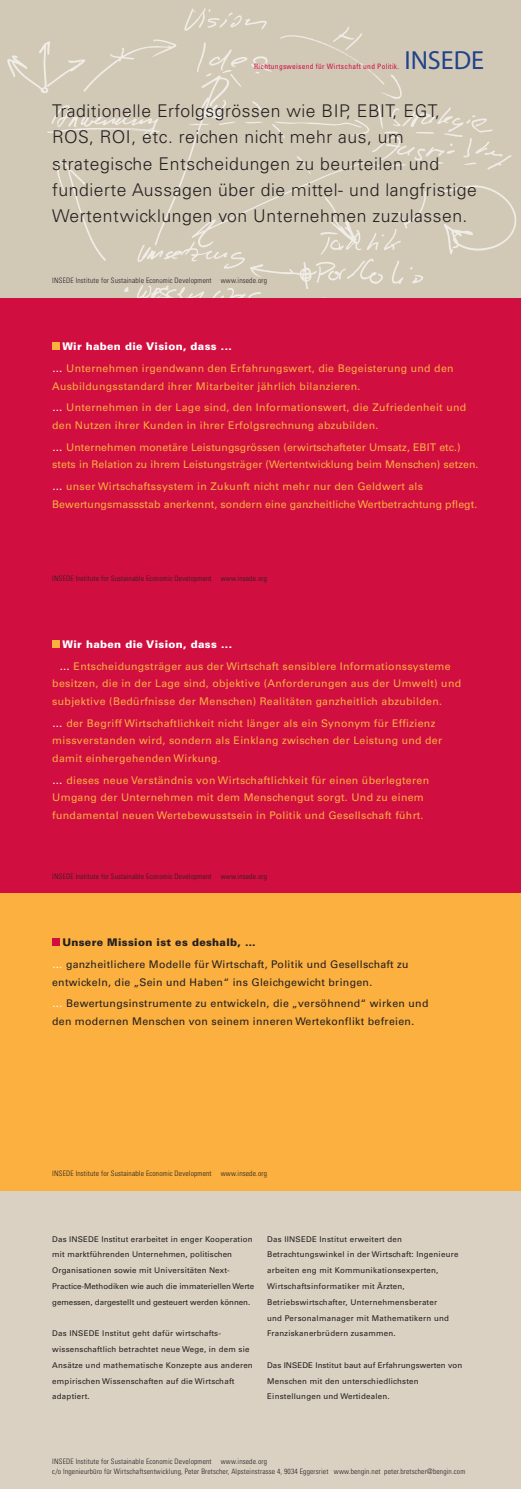
<style>
.page{position:relative;width:521px;height:1489px;background:#fff}
.page>*{position:absolute;margin:0;border:0;box-sizing:border-box;transform-origin:0 0}
.t1{font:26.25px "Myriad Pro";color:#20438c}
.t2{font:300 17.5px/26.3px "Univers LT Std";letter-spacing:.03em;color:#231f20}
.t3{font:10.5px/17.5px "Univers LT Std";letter-spacing:.03em;color:#fbb03f}
.t4{font:10.5px/21.9px "Univers LT Std";letter-spacing:.01em;color:#fbb03f}
.t5{font:10.5px/21.9px "Univers LT Std";letter-spacing:.03em;color:#231f20}
.t6{font:7.88px/15.8px "Univers LT Std";letter-spacing:.03em;color:#231f20}
.t7{font:300 condensed 7.44px/10.5px "Univers LT Std";letter-spacing:.02em;color:#231f20}
.t8{font:condensed 7.44px "Univers LT Std";letter-spacing:.04em;color:#d10e40}
.s1{font-weight:900;color:#fff}
.s2{color:#fff}
.s3{font-weight:900}
</style>
<div class="page">
<div style="left:0;top:0;width:521px;height:298px;background:#d2c8b6"></div>
<div style="left:0;top:298px;width:521px;height:297px;background:#d10e40"></div>
<div style="left:52px;top:343px;width:7px;height:7px;background:#fbb03f"></div>
<div style="left:0;top:595px;width:521px;height:298px;background:#d10e40"></div>
<div style="left:52px;top:640px;width:8px;height:8px;background:#fbb03f"></div>
<div style="left:0;top:893px;width:521px;height:298px;background:#fbb03f"></div>
<div style="left:52px;top:938px;width:7px;height:8px;background:#d10e40"></div>
<div style="left:0;top:1191px;width:521px;height:297px;background:#dad1c2"></div>
<h1 class="t1" style="left:404px;top:43px;width:81px">INSEDE</h1>
<p class="t8" style="left:254px;top:61px;width:146px">Richtungsweisend für Wirtschaft und Politik.</p>
<p class="t2" style="left:52px;top:98px;width:426px">Traditionelle Erfolgsgrössen wie BIP, EBIT, EGT, ROS, ROI, etc. reichen nicht mehr aus, um strategische Entscheidungen zu beurteilen und fundierte Aussagen über die mittel- und langfristige Wertent-wicklungen von Unternehmen zuzulassen.</p>
<p class="t7" style="left:52px;top:275px;width:216px">INSEDE Institute for Sustainable Economic Development www.insede.org</p>
<p class="t3" style="left:52px;top:335px;width:403px;line-height:21.9px;text-indent:10px"><span class="s1">Wir haben die Vision, dass ...<br></span><span class="s2">…</span> Unternehmen irgendwann den Erfahrungswert, die Begeisterung und den</p>
<p class="t3" style="left:52px;top:375px;width:416px;line-height:21.9px">Ausbildungsstandard ihrer Mitarbeiter jährlich bilanzieren.<br><span class="s2">…</span> Unternehmen in der Lage sind, den Informationswert, die Zufriedenheit und</p>
<p class="t4" style="left:52px;top:414px;width:410px">den Nutzen ihrer Kunden in ihrer Erfolgsrechnung abzubilden.<br><span class="s2">…</span> Unternehmen monetäre Leistungsgrössen (erwirtschafteter Umsatz, EBIT etc.)</p>
<p class="t4" style="left:52px;top:454px;width:428px">stets in Relation zu ihrem Leistungsträger (Wertentwicklung beim Menschen) setzen. <span class="s2">…</span> unser Wirtschaftssystem in Zukunft nicht mehr nur den Geldwert als</p>
<p class="t4" style="left:52px;top:493px;width:427px">Bewertungs-massstab anerkennt, sondern eine ganzheitliche Wertbetrachtung pflegt.</p>
<p class="t7" style="left:52px;top:573px;width:216px">INSEDE Institute for Sustainable Economic Development www.insede.org</p>
<p class="t3" style="left:60px;top:633px;width:393px;line-height:21.9px"><span class="s1">Wir haben die Vision, dass ...<br></span><span class="s2">…</span> Entscheidungsträger aus der Wirtschaft sensiblere Informationssysteme</p>
<p class="t3" style="left:52px;top:675px;width:410px">besitzen, die in der Lage sind, objektive (Anforderungen aus der Umwelt) und subjektive (Bedürfnisse der Menschen) Realitäten ganzheitlich abzubilden.</p>
<p class="t3" style="left:52px;top:714px;width:391px"><span class="s2">…</span> der Begriff Wirtschaftlichkeit nicht länger als ein Synonym für Effizienz missverstanden wird, sondern als Einklang zwischen der Leistung und der damit einhergehenden Wirkung.</p>
<p class="t3" style="left:52px;top:771px;width:378px"><span class="s2">…</span> dieses neue Verständnis von Wirt-schaftlichkeit für einen überlegteren<br>Umgang der Unternehmen mit dem Menschengut sorgt. Und zu einem fundamental neuen Wertebewusstsein in Politik und Gesellschaft führt.</p>
<p class="t7" style="left:52px;top:870px;width:216px">INSEDE Institute for Sustainable Economic Development www.insede.org</p>
<p class="t5" style="left:52px;top:931px;width:358px;text-indent:10px"><span class="s3">Unsere Mission ist es deshalb, …<br></span><span class="s2">…</span> ganzheitlichere Modelle für Wirtschaft, Politik und Gesellschaft zu</p>
<p class="t5" style="left:52px;top:970px;width:378px">entwickeln, die „Sein und Haben“ ins Gleichgewicht bringen.<br><span class="s2">…</span> Bewertungsinstrumente zu entwickeln, die „versöhnend“ wirken und</p>
<p class="t5" style="left:52px;top:1010px;width:364px">den modernen Menschen von seinem inneren Wertekonflikt befreien.</p>
<p class="t7" style="left:52px;top:1168px;width:216px">INSEDE Institute for Sustainable Economic Development www.insede.org</p>
<p class="t6" style="left:52px;top:1230px;width:203px">Das INSEDE Institut erarbeitet in enger Kooperation mit marktführenden Unter-nehmen, politischen Organisationen sowie mit Universitäten Next-Practice-Methodiken wie auch die immateriellen Werte gemessen, dargestellt und gesteuert werden können.</p>
<p class="t6" style="left:52px;top:1325px;width:202px">Das INSEDE Institut geht dafür wirtschafts&shy;wissenschaft-lich betrachtet neue Wege, in dem sie Ansätze und mathematische Konzepte aus anderen empirischen Wissenschaften auf die Wirtschaft adaptiert.</p>
<p class="t6" style="left:267px;top:1230px;width:193px">Das IINSEDE Institut erweitert den Betrachtungswinkel in der Wirtschaft: Ingenieure arbeiten eng mit Kommunikationsexperten, Wirt-schaftsinformatiker mit Ärzten, Betriebswirtschafter, Unternehmens-berater<br>und Personalmanager mit Mathematikern und Franziskanerbrüdern zusammen.</p>
<p class="t6" style="left:267px;top:1357px;width:196px">Das INSEDE Institut baut auf Erfahrungswerten von<br>Menschen mit den unter-schiedlichsten<br>Einstellungen und Wertidealen.</p>
<p class="t7" style="left:52px;top:1455px;width:414px">INSEDE Institute for Sustainable Economic Development www.insede.org<br>c/o Ingenieurbüro für Wirtschaftsentwicklung, Peter Bretscher, Alpsteinstrasse 4, 9034 Eggersriet www.bengin.net peter.bretscher@bengin.com</p>
</div>
